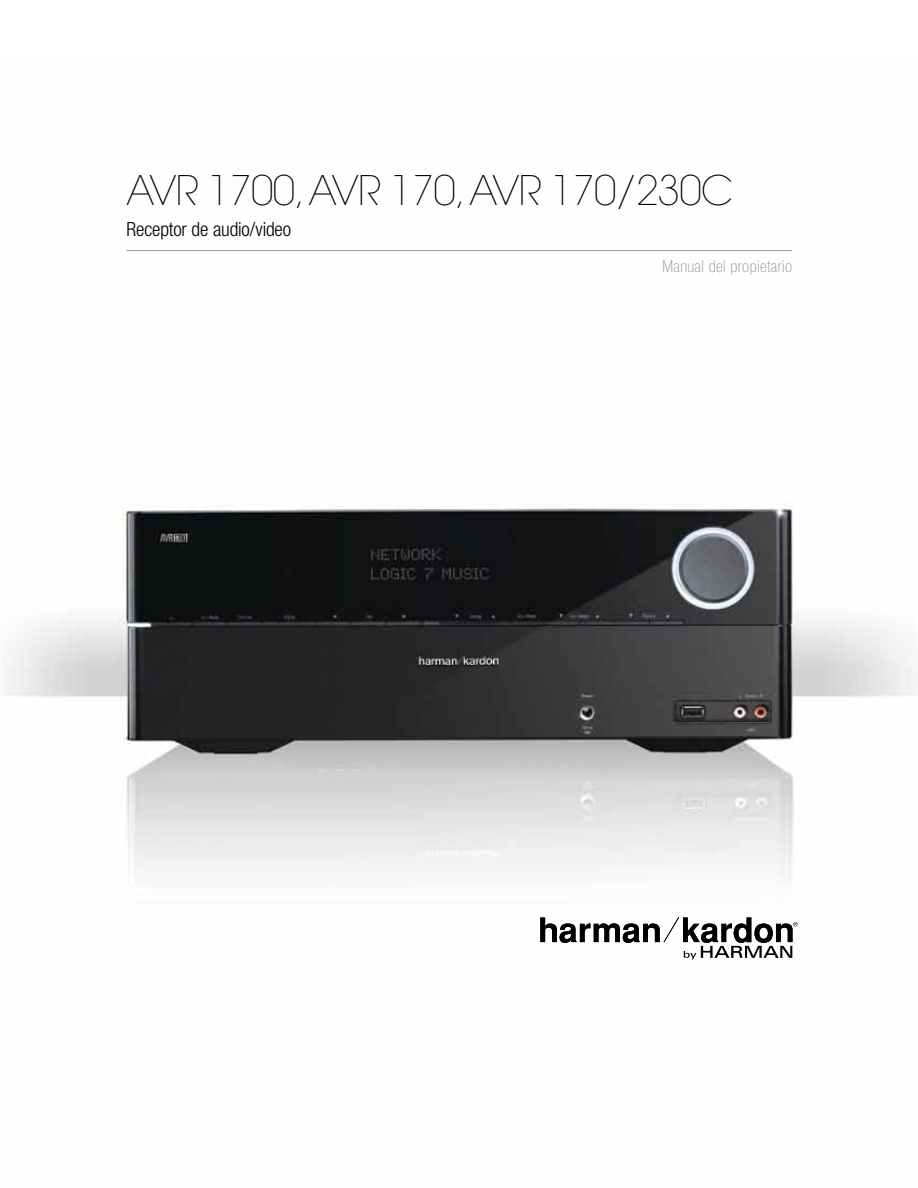
<style>
.page{position:relative;width:918px;height:1188px;background:#fff}
.page>*{position:absolute;margin:0;border:0;box-sizing:border-box;transform-origin:0 0}
.t1{font:200 40.5px "ITC Avant Garde Std";letter-spacing:-.02em;color:#000}
.t2{font:300 condensed 19.5px "Helvetica Neue LT Com";letter-spacing:-.005em;color:#000}
.t3{font:100 condensed 16.5px "Helvetica Neue";letter-spacing:.025em;color:#939598}
</style>
<div class="page">
<img style="left:6px;top:503px;width:909px;height:457px">
<svg style="left:540px;top:917px;width:258px;height:42px"></svg>
<hr style="left:126px;top:250px;width:666px;height:1px;background:#939598">
<p class="t1" style="left:126px;top:167px;width:608px">AVR 1700, AVR 170, AVR 170/230C</p>
<p class="t2" style="left:126px;top:218px;width:166px">Receptor de audio/video</p>
<p class="t3" style="left:662px;top:257px;width:131px">Manual del propietario</p>
</div>
